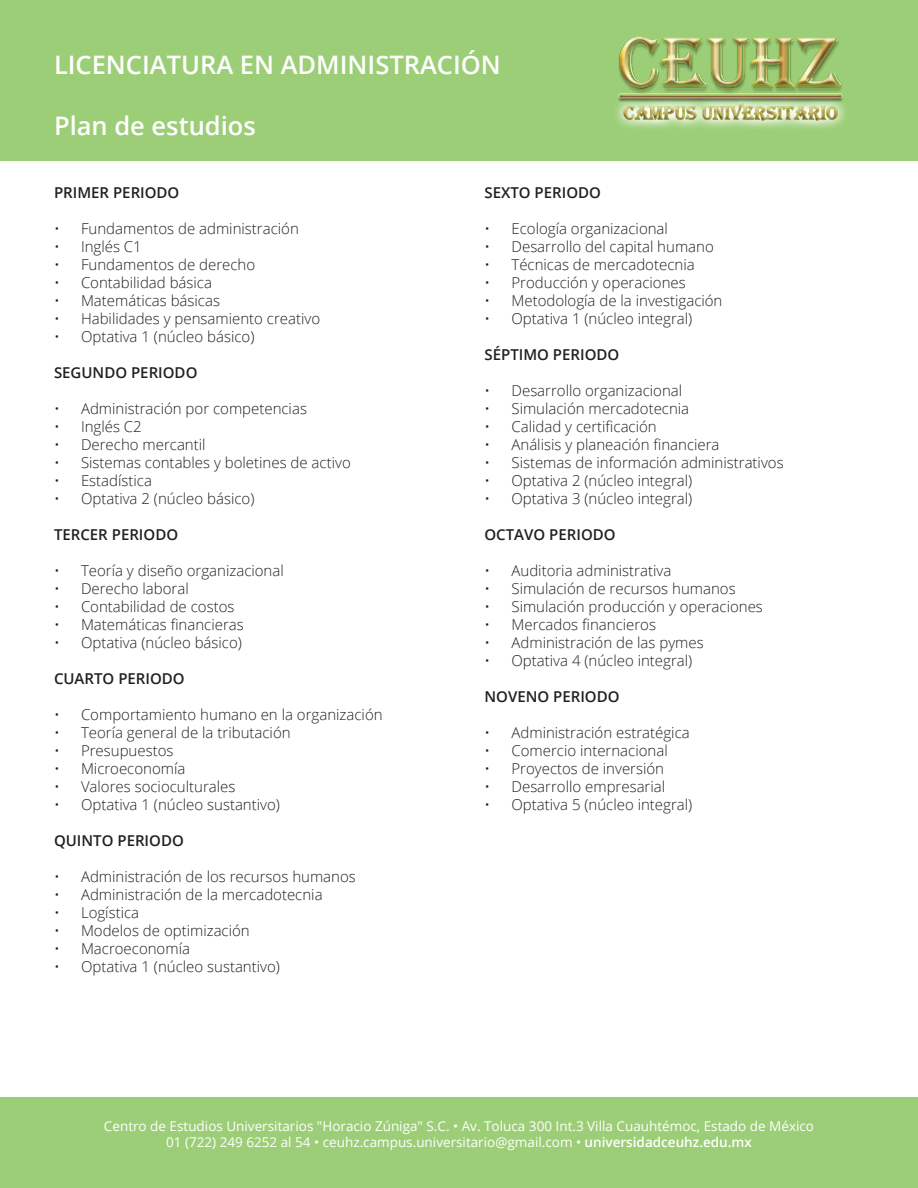
<style>
.page{position:relative;width:918px;height:1188px;background:#fff}
.page>*{position:absolute;margin:0;border:0;box-sizing:border-box;transform-origin:0 0}
.t1{font:600 25.5px "Open Sans";color:#fff}
.t2{font:300 15px "Open Sans";color:#231f20}
.t3{font:600 15px "Open Sans";color:#231f20}
.t4{font:13.5px "Open Sans";color:#fff}
.s1{font-weight:600}
</style>
<div class="page">
<div style="left:0;top:0;width:918px;height:161px;background:#9cce77"></div>
<div style="left:0;top:1097px;width:918px;height:91px;background:#9cce77"></div>
<img style="left:616px;top:36px;width:229px;height:92px">
<p class="t1" style="left:54px;top:47px;width:448px">LICENCIATURA EN ADMINISTRACIÓN</p>
<p class="t1" style="left:54px;top:108px;width:203px">Plan de estudios</p>
<p class="t3" style="left:54px;top:182px;width:127px">PRIMER PERIODO</p>
<p class="t2" style="left:54px;top:218px;width:246px">• Fundamentos de administración</p>
<p class="t2" style="left:54px;top:236px;width:89px">• Inglés C1</p>
<p class="t2" style="left:54px;top:254px;width:203px">• Fundamentos de derecho</p>
<p class="t2" style="left:54px;top:272px;width:160px">• Contabilidad básica</p>
<p class="t2" style="left:54px;top:290px;width:168px">• Matemáticas básicas</p>
<p class="t2" style="left:54px;top:308px;width:268px">• Habilidades y pensamiento creativo</p>
<p class="t2" style="left:54px;top:326px;width:202px">• Optativa 1 (núcleo básico)</p>
<p class="t3" style="left:54px;top:362px;width:145px">SEGUNDO PERIODO</p>
<p class="t2" style="left:54px;top:398px;width:254px">• Administración por competencias</p>
<p class="t2" style="left:54px;top:416px;width:89px">• Inglés C2</p>
<p class="t2" style="left:54px;top:434px;width:153px">• Derecho mercantil</p>
<p class="t2" style="left:54px;top:452px;width:298px">• Sistemas contables y boletines de activo</p>
<p class="t2" style="left:54px;top:470px;width:100px">• Estadística</p>
<p class="t2" style="left:54px;top:488px;width:202px">• Optativa 2 (núcleo básico)</p>
<p class="t3" style="left:54px;top:524px;width:126px">TERCER PERIODO</p>
<p class="t2" style="left:54px;top:560px;width:231px">• Teoría y diseño organizacional</p>
<p class="t2" style="left:54px;top:578px;width:136px">• Derecho laboral</p>
<p class="t2" style="left:54px;top:596px;width:182px">• Contabilidad de costos</p>
<p class="t2" style="left:54px;top:614px;width:191px">• Matemáticas financieras</p>
<p class="t2" style="left:54px;top:632px;width:189px">• Optativa (núcleo básico)</p>
<p class="t3" style="left:54px;top:668px;width:132px">CUARTO PERIODO</p>
<p class="t2" style="left:54px;top:704px;width:330px">• Comportamiento humano en la organización</p>
<p class="t2" style="left:54px;top:722px;width:238px">• Teoría general de la tributación</p>
<p class="t2" style="left:54px;top:740px;width:121px">• Presupuestos</p>
<p class="t2" style="left:54px;top:758px;width:133px">• Microeconomía</p>
<p class="t2" style="left:54px;top:776px;width:183px">• Valores socioculturales</p>
<p class="t2" style="left:54px;top:794px;width:228px">• Optativa 1 (núcleo sustantivo)</p>
<p class="t3" style="left:54px;top:830px;width:131px">QUINTO PERIODO</p>
<p class="t2" style="left:54px;top:866px;width:303px">• Administración de los recursos humanos</p>
<p class="t2" style="left:54px;top:884px;width:270px">• Administración de la mercadotecnia</p>
<p class="t2" style="left:54px;top:902px;width:87px">• Logística</p>
<p class="t2" style="left:54px;top:920px;width:197px">• Modelos de optimización</p>
<p class="t2" style="left:54px;top:938px;width:138px">• Macroeconomía</p>
<p class="t2" style="left:54px;top:956px;width:228px">• Optativa 1 (núcleo sustantivo)</p>
<p class="t3" style="left:485px;top:182px;width:118px">SEXTO PERIODO</p>
<p class="t2" style="left:485px;top:218px;width:185px">• Ecología organizacional</p>
<p class="t2" style="left:485px;top:236px;width:231px">• Desarrollo del capital humano</p>
<p class="t2" style="left:485px;top:254px;width:212px">• Técnicas de mercadotecnia</p>
<p class="t2" style="left:485px;top:272px;width:203px">• Producción y operaciones</p>
<p class="t2" style="left:485px;top:290px;width:239px">• Metodología de la investigación</p>
<p class="t2" style="left:485px;top:308px;width:209px">• Optativa 1 (núcleo integral)</p>
<p class="t3" style="left:485px;top:344px;width:136px">SÉPTIMO PERIODO</p>
<p class="t2" style="left:485px;top:380px;width:199px">• Desarrollo organizacional</p>
<p class="t2" style="left:485px;top:398px;width:206px">• Simulación mercadotecnia</p>
<p class="t2" style="left:485px;top:416px;width:174px">• Calidad y certificación</p>
<p class="t2" style="left:485px;top:434px;width:237px">• Análisis y planeación financiera</p>
<p class="t2" style="left:485px;top:452px;width:301px">• Sistemas de información administrativos</p>
<p class="t2" style="left:485px;top:470px;width:209px">• Optativa 2 (núcleo integral)</p>
<p class="t2" style="left:485px;top:488px;width:209px">• Optativa 3 (núcleo integral)</p>
<p class="t3" style="left:485px;top:524px;width:133px">OCTAVO PERIODO</p>
<p class="t2" style="left:485px;top:560px;width:188px">• Auditoria administrativa</p>
<p class="t2" style="left:485px;top:578px;width:253px">• Simulación de recursos humanos</p>
<p class="t2" style="left:485px;top:596px;width:280px">• Simulación producción y operaciones</p>
<p class="t2" style="left:485px;top:614px;width:173px">• Mercados financieros</p>
<p class="t2" style="left:485px;top:632px;width:221px">• Administración de las pymes</p>
<p class="t2" style="left:485px;top:650px;width:209px">• Optativa 4 (núcleo integral)</p>
<p class="t3" style="left:485px;top:686px;width:137px">NOVENO PERIODO</p>
<p class="t2" style="left:485px;top:722px;width:207px">• Administración estratégica</p>
<p class="t2" style="left:485px;top:740px;width:185px">• Comercio internacional</p>
<p class="t2" style="left:485px;top:758px;width:181px">• Proyectos de inversión</p>
<p class="t2" style="left:485px;top:776px;width:182px">• Desarrollo empresarial</p>
<p class="t2" style="left:485px;top:794px;width:209px">• Optativa 5 (núcleo integral)</p>
<p class="t4" style="left:104px;top:1116px;width:712px">Centro de Estudios Universitarios "Horacio Zúniga" S.C. • Av. Toluca 300 Int.3 Villa Cuauhtémoc, Estado de México</p>
<p class="t4" style="left:166px;top:1133px;width:587px">01 (722) 249 6252 al 54 • ceuhz.campus.universitario@gmail.com • <span class="s1">universidadceuhz.edu.mx</span></p>
</div>
